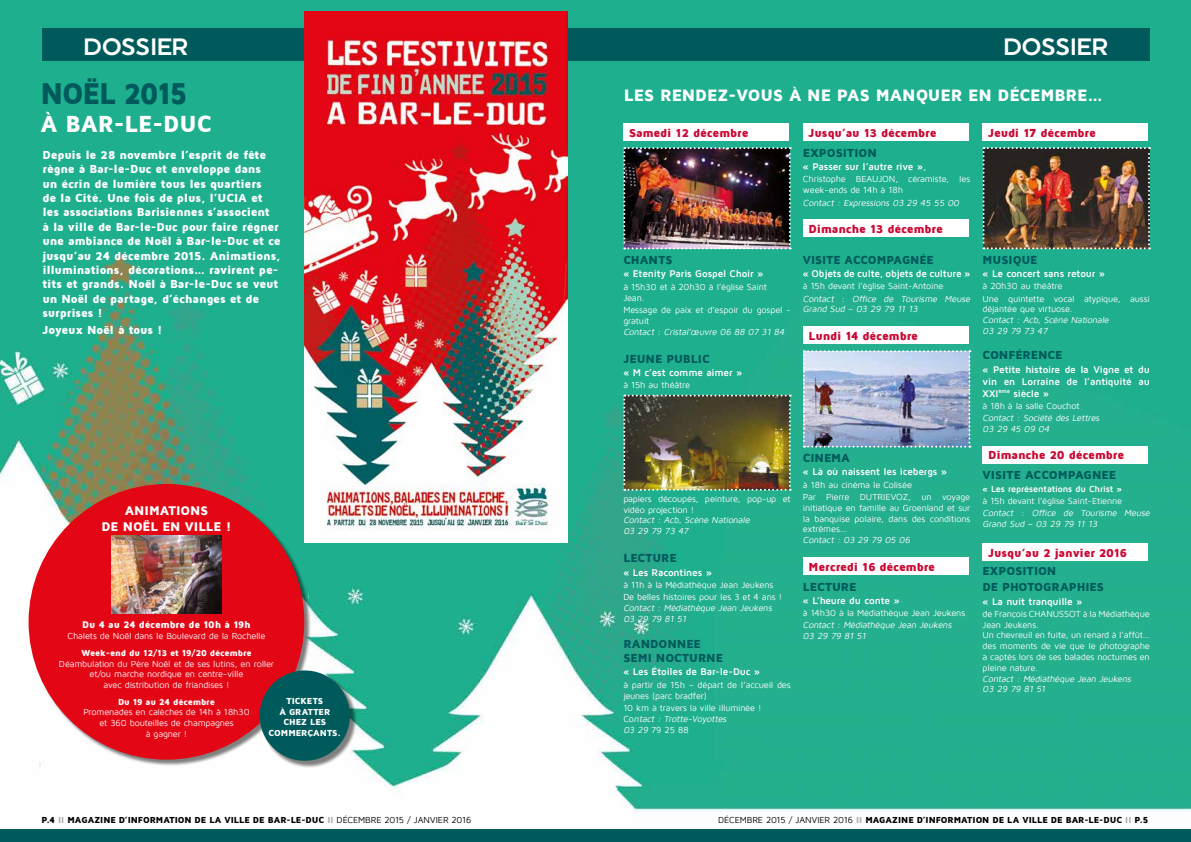
<style>
.page{position:relative;width:1191px;height:842px;background:#fff}
.page>*{position:absolute;margin:0;border:0;box-sizing:border-box;transform-origin:0 0}
.t1{font:900 31px "Maven Pro";letter-spacing:-.05em;color:#005a5b;scale:.93 1}
.t2{font:26.4px "Dessau Pro Drei";color:#fff}
.t3{font:900 24px "Maven Pro";letter-spacing:-.005em;color:#fff}
.t4{font:900 17px "Maven Pro";letter-spacing:-.005em;color:#fff}
.t5{font:900 13px/15.6px "Maven Pro";letter-spacing:-.005em;color:#fff;text-align:center}
.t6{font:900 12px/14.4px "Maven Pro";letter-spacing:-.015em;color:#fff}
.t7{font:900 12px/14.5px "Maven Pro";letter-spacing:-.005em;color:#005a5b}
.t8{font:900 12px "Maven Pro";letter-spacing:-.015em;color:#ca0733}
.t9{font:700 10px/12px "Maven Pro";letter-spacing:-.015em;color:#fff;text-align:justify}
.t10{font:900 10px "Maven Pro";letter-spacing:-.02em;color:#fff}
.t11{font:9px/10.8px "Maven Pro";letter-spacing:-.015em;color:#fff}
.t12{font:italic 9px/10.8px "Maven Pro";color:#fff}
.t13{font:900 9px "Maven Pro";letter-spacing:-.005em;color:#000}
.t14{font:900 9px/10.8px "Maven Pro";letter-spacing:-.01em;color:#fff;text-align:center}
.t15{font:700 9px "Maven Pro";letter-spacing:-.015em;color:#fff}
.s1{font-weight:400}
.s2{font-style:italic}
.s3{color:#b3b2b2}
</style>
<div class="page">
<img style="left:0;top:0;width:1191px;height:830px">
<div style="left:0;top:830px;width:595px;height:12px;background:#005a5b"></div>
<div style="left:595px;top:830px;width:596px;height:12px;background:#005a5b"></div>
<div style="left:43px;top:28px;width:564px;height:33px;background:#005a5b"></div>
<div style="left:585px;top:28px;width:564px;height:33px;background:#005a5b"></div>
<div style="left:623px;top:123px;width:165px;height:18px;background:#fff"></div>
<img style="left:623px;top:147px;width:168px;height:102px">
<img style="left:623px;top:395px;width:168px;height:96px">
<div style="left:803px;top:123px;width:165px;height:18px;background:#fff"></div>
<div style="left:803px;top:219px;width:165px;height:18px;background:#fff"></div>
<div style="left:803px;top:326px;width:165px;height:18px;background:#fff"></div>
<img style="left:803px;top:350px;width:167px;height:98px">
<div style="left:803px;top:557px;width:165px;height:18px;background:#fff"></div>
<img style="left:305px;top:11px;width:263px;height:532px">
<div style="left:29px;top:485px;width:282px;height:282px;background:#000;opacity:.5"></div>
<div style="left:29px;top:484px;width:275px;height:276px;background:#e30614;border-radius:50%"></div>
<img style="left:111px;top:535px;width:110px;height:79px">
<div style="left:260px;top:671px;width:97px;height:97px;background:#000;opacity:.5"></div>
<div style="left:260px;top:670px;width:90px;height:91px;background:#005a5b;border-radius:50%"></div>
<div style="left:982px;top:123px;width:166px;height:18px;background:#fff"></div>
<img style="left:982px;top:147px;width:168px;height:102px">
<div style="left:982px;top:446px;width:166px;height:18px;background:#fff"></div>
<div style="left:982px;top:543px;width:166px;height:18px;background:#fff"></div>
<h2 class="t2" style="left:83px;top:32px;width:107px">DOSSIER</h2>
<h2 class="t2" style="left:1002px;top:32px;width:107px">DOSSIER</h2>
<h1 class="t1" style="left:40px;top:76px;width:160px">NOËL 2015</h1>
<h3 class="t3" style="left:40px;top:111px;width:173px">À BAR-LE-DUC</h3>
<p class="t6" style="left:42px;top:148px;width:240px">Depuis le 28 novembre l’esprit de fête règne à Bar-le-Duc et enveloppe dans<br>un écrin de lumière tous les quartiers<br>de la Cité. Une fois de plus, l’UCIA et les associations Barisiennes s’associent<br>à la ville de Bar-le-Duc pour faire régner une ambiance de Noël à Bar-le-Duc et ce jusqu’au 24 décembre 2015. Animations, illuminations, décorations… ravirent pe&shy;tits et grands. Noël à Bar-le-Duc se veut un Noël de partage, d’échanges et de surprises !</p>
<h3 class="t6" style="left:42px;top:323px;width:121px">Joyeux Noël à tous !</h3>
<h3 class="t4" style="left:624px;top:86px;width:480px">LES RENDEZ-VOUS À NE PAS MANQUER EN DÉCEMBRE…</h3>
<h3 class="t8" style="left:988px;top:126px;width:109px">Jeudi 17 décembre</h3>
<h3 class="t8" style="left:629px;top:126px;width:121px">Samedi 12 décembre</h3>
<h3 class="t8" style="left:808px;top:126px;width:130px">Jusqu’au 13 décembre</h3>
<h3 class="t7" style="left:803px;top:146px;width:75px">EXPOSITION</h3>
<p class="t9" style="left:803px;top:161px;width:125px">« Passer sur l’autre rive »<span class="s1">,</span></p>
<p class="t11" style="left:803px;top:174px;width:169px">Christophe BEAUJON, céramiste, les week-ends de 14h à 18h</p>
<p class="t12" style="left:803px;top:197px;width:159px">Contact : Expressions 03 29 45 55 00</p>
<h3 class="t8" style="left:808px;top:222px;width:136px">Dimanche 13 décembre</h3>
<h3 class="t7" style="left:803px;top:253px;width:132px">VISITE ACCOMPAGNÉE</h3>
<p class="t9" style="left:803px;top:268px;width:169px">« Objets de culte, objets de culture »</p>
<p class="t11" style="left:803px;top:281px;width:142px">à 15h devant l’église Saint-Antoine</p>
<p class="t12" style="left:803px;top:293px;width:170px">Contact : Office de Tourisme Meuse<br>Grand Sud – 03 29 79 11 13</p>
<h3 class="t8" style="left:808px;top:329px;width:111px">Lundi 14 décembre</h3>
<h3 class="t7" style="left:982px;top:252px;width:56px">MUSIQUE</h3>
<p class="t9" style="left:982px;top:268px;width:124px">« Le concert sans retour »</p>
<p class="t11" style="left:982px;top:280px;width:169px;line-height:12.2px">à 20h30 au théâtre<br>Une quintette vocal atypique, aussi</p>
<p class="t11" style="left:982px;top:304px;width:92px">déjantée que virtuose.</p>
<p class="t12" style="left:982px;top:315px;width:130px">Contact : Acb, Scène Nationale<br>03 29 79 73 47</p>
<h3 class="t7" style="left:982px;top:348px;width:81px">CONFÉRENCE</h3>
<p class="t9" style="left:982px;top:363px;width:169px">« Petite histoire de la Vigne et du vin en Lorraine de l’antiquité au XXI<sup>ème</sup> siècle »</p>
<p class="t11" style="left:982px;top:401px;width:98px">à 18h à la salle Couchot</p>
<p class="t12" style="left:982px;top:413px;width:120px">Contact : Société des Lettres<br>03 29 45 09 04</p>
<h3 class="t8" style="left:988px;top:449px;width:138px">Dimanche 20 décembre</h3>
<h3 class="t7" style="left:982px;top:468px;width:135px">VISITE ACCOMPAGNEE</h3>
<p class="t15" style="left:982px;top:484px;width:141px">« Les représentations du Christ »</p>
<p class="t11" style="left:982px;top:495px;width:141px">à 15h devant l’église Saint-Etienne</p>
<p class="t12" style="left:982px;top:508px;width:170px">Contact : Office de Tourisme Meuse<br>Grand Sud – 03 29 79 11 13</p>
<h3 class="t8" style="left:988px;top:546px;width:140px">Jusqu’au 2 janvier 2016</h3>
<h3 class="t7" style="left:982px;top:563px;width:123px;line-height:15.8px">EXPOSITION<br>DE PHOTOGRAPHIES</h3>
<p class="t9" style="left:982px;top:595px;width:101px">« La nuit tranquille »</p>
<p class="t11" style="left:982px;top:608px;width:169px">de François CHANUSSOT à la Médiathèque<br>Jean Jeukens.<br>Un chevreuil en fuite, un renard à l’affût… des moments de vie que le photographe a captés lors de ses balades nocturnes en pleine nature.</p>
<p class="t12" style="left:982px;top:673px;width:152px">Contact : Médiathèque Jean Jeukens<br>03 29 79 81 51</p>
<h3 class="t7" style="left:623px;top:253px;width:51px">CHANTS</h3>
<p class="t9" style="left:623px;top:268px;width:141px">« Etenity Paris Gospel Choir »</p>
<p class="t11" style="left:623px;top:281px;width:145px">à 15h30 et à 20h30 à l’église Saint<br>Jean.</p>
<p class="t11" style="left:623px;top:304px;width:169px">Message de paix et d’espoir du gospel - gratuit</p>
<p class="t12" style="left:623px;top:326px;width:164px">Contact : Cristal’œuvre 06 88 07 31 84</p>
<h3 class="t7" style="left:623px;top:351px;width:88px">JEUNE PUBLIC</h3>
<p class="t9" style="left:623px;top:367px;width:120px">« M c’est comme aimer »</p>
<p class="t11" style="left:623px;top:380px;width:68px">à 15h au théâtre</p>
<h3 class="t7" style="left:803px;top:451px;width:49px">CINEMA</h3>
<p class="t9" style="left:803px;top:466px;width:145px">« Là où naissent les icebergs »</p>
<p class="t11" style="left:803px;top:479px;width:169px;line-height:12.2px">à 18h au cinéma le Colisée<br>Par Pierre DUTRIEVOZ, un voyage</p>
<p class="t11" style="left:803px;top:502px;width:169px;text-align:justify">initiatique en famille au Groenland et sur la banquise polaire, dans des conditions extrêmes…</p>
<p class="t12" style="left:803px;top:535px;width:110px">Contact : 03 29 79 05 06</p>
<h3 class="t8" style="left:808px;top:560px;width:128px">Mercredi 16 décembre</h3>
<h3 class="t7" style="left:803px;top:579px;width:55px">LECTURE</h3>
<p class="t9" style="left:803px;top:595px;width:98px">« L’heure du conte »</p>
<p class="t11" style="left:803px;top:608px;width:164px">à 14h30 à la Médiathèque Jean Jeukens</p>
<p class="t12" style="left:803px;top:620px;width:152px">Contact : Médiathèque Jean Jeukens<br>03 29 79 81 51</p>
<p class="t11" style="left:623px;top:493px;width:169px">papiers découpés, peinture, pop-up et vidéo projection !</p>
<p class="t12" style="left:623px;top:515px;width:130px">Contact : Acb, Scène Nationale<br>03 29 79 73 47</p>
<h3 class="t7" style="left:623px;top:551px;width:55px">LECTURE</h3>
<p class="t9" style="left:623px;top:567px;width:90px">« Les Racontines »</p>
<p class="t11" style="left:623px;top:579px;width:160px;line-height:12.3px">à 11h à la Médiathèque Jean Jeukens<br>De belles histoires pour les 3 et 4 ans !</p>
<p class="t12" style="left:623px;top:603px;width:152px">Contact : Médiathèque Jean Jeukens<br>03 29 79 81 51</p>
<h3 class="t7" style="left:623px;top:636px;width:101px">RANDONNEE<br>SEMI NOCTURNE</h3>
<p class="t9" style="left:623px;top:666px;width:138px">« Les Étoiles de Bar-le-Duc »</p>
<p class="t11" style="left:623px;top:679px;width:169px">à partir de 15h – départ de l’accueil des jeunes (parc bradfer)</p>
<p class="t11" style="left:623px;top:702px;width:140px">10 km à travers la ville illuminée !<br>C o <span class="s2">ntact : Trotte-Voyottes<br>03 29</span> 79 25 88</p>
<h3 class="t5" style="left:101px;top:503px;width:131px">ANIMATIONS<br>DE NOËL EN VILLE !</h3>
<p class="t10" style="left:82px;top:620px;width:170px">Du 4 au 24 décembre de 10h à 19h</p>
<p class="t11" style="left:68px;top:631px;width:199px">Chalets de Noël dans le Boulevard de la Rochelle</p>
<p class="t14" style="left:81px;top:647px;width:172px">Week-end du 12/13 et 19/20 décembre</p>
<p class="t11" style="left:59px;top:658px;width:216px;text-align:center">Déambulation du Père Noël et de ses lutins, en roller et/ou marche nordique en centre-ville<br>avec distribution de friandises !</p>
<p class="t14" style="left:118px;top:696px;width:98px">Du 19 au 24 décembre</p>
<p class="t11" style="left:83px;top:707px;width:168px;text-align:center">Promenades en calèches de 14h à 18h30 et 360 bouteilles de champagnes<br>à gagner !</p>
<p class="t14" style="left:268px;top:695px;width:74px">TICKETS<br>À GRATTER<br>CHEZ LES<br>COMMERÇANTS.</p>
<p class="t13" style="left:42px;top:815px;width:431px">P.4 <span class="s3">II</span> MAGAZINE D’INFORMATION DE LA VILLE DE BAR-LE-DUC <span class="s3">II</span> <span class="s1">DÉCEMBRE 2015 / JANVIER 2016</span></p>
<p class="t13" style="left:718px;top:815px;width:432px"><span class="s1">DÉCEMBRE 2015 / JANVIER 2016</span> <span class="s3">II</span> MAGAZINE D’INFORMATION DE LA VILLE DE BAR-LE-DUC <span class="s3">II</span> P.5</p>
</div>
